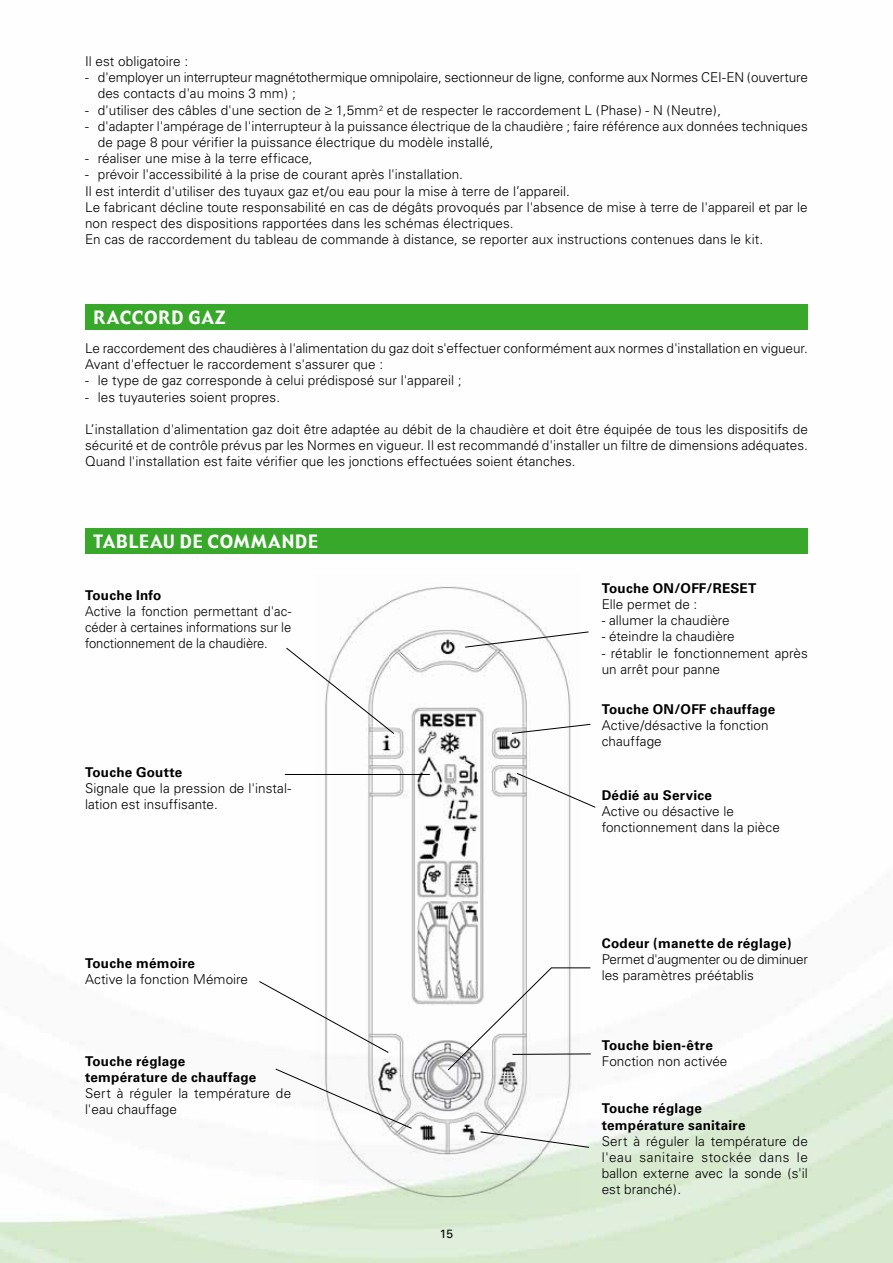
<style>
.page{position:relative;width:893px;height:1263px;background:#fff}
.page>*{position:absolute;margin:0;border:0;box-sizing:border-box;transform-origin:0 0}
.t1{font:18px "Gadget";letter-spacing:.055em;color:#fff}
.t2{font:300 13.5px/16.2px "Univers";letter-spacing:.005em;color:#000}
.t3{font:700 13.5px/16.2px "Univers";letter-spacing:.015em;color:#000}
.t4{font:300 13.5px/16.2px "Univers";letter-spacing:.005em;color:#000;text-align:justify;scale:.96 1}
.t5{font:12px "Univers";color:#000}
</style>
<div class="page">
<img style="left:0;top:528px;width:893px;height:735px">
<div style="left:85px;top:304px;width:723px;height:26px;background:#37a829"></div>
<div style="left:85px;top:529px;width:723px;height:25px;background:#37a829"></div>
<img style="left:314px;top:574px;width:265px;height:634px">
<svg style="left:286px;top:647px;width:108px;height:87px"></svg>
<hr style="left:285px;top:774px;width:145px;height:1px;background:#000">
<svg style="left:259px;top:981px;width:130px;height:72px"></svg>
<svg style="left:275px;top:1068px;width:137px;height:61px"></svg>
<svg style="left:465px;top:631px;width:124px;height:17px"></svg>
<svg style="left:511px;top:724px;width:80px;height:10px"></svg>
<svg style="left:516px;top:773px;width:80px;height:35px"></svg>
<svg style="left:448px;top:967px;width:143px;height:103px"></svg>
<svg style="left:480px;top:1131px;width:109px;height:17px"></svg>
<p class="t2" style="left:85px;top:53px;width:105px">Il est obligatoire :</p>
<p class="t2" style="left:98px;top:69px;width:712px;text-indent:-13px">- d'employer un interrupteur magnétothermique omnipolaire, sectionneur de ligne, conforme aux Normes CEI-EN (ouverture des contacts d'au moins 3 mm) ;</p>
<p class="t2" style="left:85px;top:102px;width:638px">- d'utiliser des câbles d'une section de ≥ 1,5mm<sup>2</sup> et de respecter le raccordement L (Phase) - N (Neutre),</p>
<p class="t2" style="left:98px;top:118px;width:711px;text-indent:-13px">- d'adapter l'ampérage de l'interrupteur à la puissance électrique de la chaudière ; faire référence aux données techniques de page 8 pour vérifier la puissance électrique du modèle installé,</p>
<p class="t2" style="left:85px;top:150px;width:229px">- réaliser une mise à la terre efficace,</p>
<p class="t2" style="left:85px;top:167px;width:724px">- prévoir l'accessibilité à la prise de courant après l'installation.<br>Il est interdit d'utiliser des tuyaux gaz et/ou eau pour la mise à terre de l’appareil.<br>Le fabricant décline toute responsabilité en cas de dégâts provoqués par l'absence de mise à terre de l'appareil et par le non respect des dispositions rapportées dans les schémas électriques.<br>En cas de raccordement du tableau de commande à distance, se reporter aux instructions contenues dans le kit.</p>
<h1 class="t1" style="left:94px;top:305px;width:14px">RACCORD</h1>
<h1 class="t1" style="left:188px;top:305px;width:39px">GAZ</h1>
<p class="t2" style="left:85px;top:340px;width:724px">Le raccordement des chaudières à l'alimentation du gaz doit s'effectuer conformément aux normes d'installation en vigueur.<br>Avant d'effectuer le raccordement s'assurer que :</p>
<p class="t2" style="left:85px;top:373px;width:378px">- le type de gaz corresponde à celui prédisposé sur l'appareil ;</p>
<p class="t2" style="left:85px;top:389px;width:197px">- les tuyauteries soient propres.</p>
<p class="t2" style="left:85px;top:421px;width:724px;text-align:justify">L’installation d'alimentation gaz doit être adaptée au débit de la chaudière et doit être équipée de tous les dispositifs de sécurité et de contrôle prévus par les Normes en vigueur. Il est recommandé d'installer un filtre de dimensions adéquates.<br>Quand l'installation est faite vérifier que les jonctions effectuées soient étanches.</p>
<h1 class="t1" style="left:94px;top:530px;width:48px">TABLEAU</h1>
<h1 class="t1" style="left:180px;top:530px;width:44px">DE COMMA</h1>
<h1 class="t1" style="left:282px;top:530px;width:25px">NDE</h1>
<p class="t3" style="left:85px;top:587px;width:78px">Touche Info</p>
<p class="t4" style="left:85px;top:603px;width:216px">Active la fonction permettant d'ac&shy;céder à certaines informations sur le fonctionnement de la chaudière.</p>
<p class="t3" style="left:85px;top:764px;width:99px">Touche Goutte</p>
<p class="t2" style="left:85px;top:780px;width:208px">Signale que la pression de l'instal&shy;lation est insuffisante.</p>
<p class="t3" style="left:85px;top:955px;width:112px">Touche mémoire</p>
<p class="t2" style="left:85px;top:971px;width:165px">Active la fonction Mémoire</p>
<p class="t3" style="left:85px;top:1053px;width:173px">Touche réglage température de chauffage</p>
<p class="t2" style="left:85px;top:1085px;width:208px">Sert à réguler la température de l'eau chauffage</p>
<p class="t5" style="left:440px;top:1226px;width:15px">15</p>
<p class="t3" style="left:602px;top:580px;width:156px">Touche ON/OFF/RESET</p>
<p class="t2" style="left:602px;top:596px;width:97px">Elle permet de :</p>
<p class="t2" style="left:602px;top:612px;width:130px">- allumer la chaudière</p>
<p class="t2" style="left:602px;top:628px;width:135px">- éteindre la chaudière</p>
<p class="t2" style="left:602px;top:645px;width:208px">- rétablir le fonctionnement après un arrêt pour panne</p>
<p class="t3" style="left:602px;top:701px;width:175px">Touche ON/OFF chauffage</p>
<p class="t2" style="left:602px;top:717px;width:169px">Active/désactive la fonction chauffage</p>
<p class="t3" style="left:602px;top:787px;width:112px">Dédié au Service</p>
<p class="t2" style="left:602px;top:803px;width:180px">Active ou désactive le fonctionnement dans la pièce</p>
<p class="t3" style="left:602px;top:935px;width:191px">Codeur (manette de réglage)</p>
<p class="t2" style="left:602px;top:951px;width:208px">Permet d'augmenter ou de diminuer les paramètres préétablis</p>
<p class="t3" style="left:602px;top:1037px;width:113px">Touche bien-être</p>
<p class="t2" style="left:602px;top:1053px;width:127px">Fonction non activée</p>
<p class="t3" style="left:602px;top:1100px;width:145px">Touche réglage température sanitaire</p>
<p class="t2" style="left:602px;top:1133px;width:208px;text-align:justify">Sert à réguler la température de l'eau sanitaire stockée dans le ballon externe avec la sonde (s'il est branché).</p>
</div>
